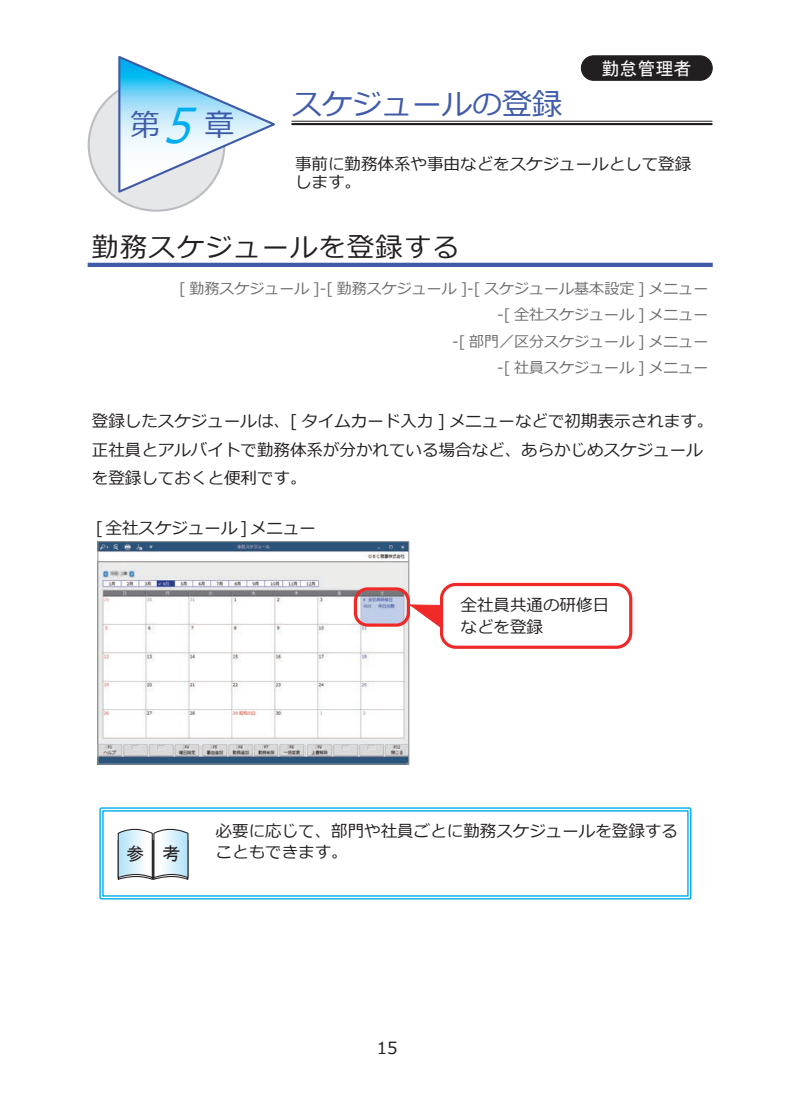
<style>
.page{position:relative;width:800px;height:1119px;background:#fff}
.page>*{position:absolute;margin:0;border:0;box-sizing:border-box;transform-origin:0 0}
.t1{font:italic 48.15px "Meiryo";color:#00aeef;scale:.88 1}
.RDタイトルスタイル{font:30px "Meiryo";color:#3f5aa8}
.見出し２{font:27px "Meiryo";letter-spacing:.05em;color:#231f20}
.流れ図スタイル角丸2行用{font:18px "MS Gothic";color:#fff}
.t2{font:18px "MS Gothic";color:#231f20}
.フッターページ数{font:16.8px "Meiryo";color:#231f20}
.本文スタイル{font:16.5px/28.8px "Meiryo";color:#231f20}
.概要スタイル{font:16.5px "Meiryo";color:#231f20}
.注意スタイル{font:16.5px "Meiryo";color:#231f20}
.注釈スタイル{font:16.5px/21.3px "Meiryo";color:#231f20}
.メニュー名スタイル{font:15px "Meiryo";color:#6c6d70}
</style>
<div class="page">
<div style="left:89px;top:79px;width:135px;height:132px;background:#e6e7e9;border-radius:50%"></div>
<svg style="left:117px;top:56px;width:158px;height:139px"></svg>
<hr style="left:291px;top:121px;width:421px;height:1px;background:#231f20">
<hr style="left:291px;top:123px;width:421px;height:2px;background:#231f20">
<hr style="left:88px;top:263px;width:624px;height:4px;background:#3f5aa8">
<img style="left:99px;top:543px;width:308px;height:219px">
<div style="left:97px;top:541px;width:312px;height:223px;border:1px solid #939598"></div>
<div style="left:354px;top:587px;width:56px;height:39px;border:3px solid #ee2928;border-radius:12px"></div>
<svg style="left:408px;top:592px;width:33px;height:46px"></svg>
<div style="left:440px;top:583px;width:192px;height:65px;border:3px solid #ee2928;border-radius:14px"></div>
<div style="left:581px;top:56px;width:131px;height:24px;background:#231f20;border-radius:12px"></div>
<div style="left:580px;top:55px;width:132px;height:26px;border:1px solid #231f20;border-radius:12px"></div>
<div style="left:99px;top:807px;width:592px;height:92px;border:1px solid #00aeef"></div>
<div style="left:102px;top:810px;width:586px;height:86px;border:1px solid #00aeef"></div>
<svg style="left:117px;top:828px;width:72px;height:52px"></svg>
<p class="t1" style="left:154px;top:92px;width:76px">５</p>
<p class="RDタイトルスタイル" style="left:130px;top:104px;width:31px">第</p>
<p class="RDタイトルスタイル" style="left:204px;top:104px;width:31px">章</p>
<p class="RDタイトルスタイル" style="left:292px;top:83px;width:271px">スケジュールの登録</p>
<p class="流れ図スタイル角丸2行用" style="left:601px;top:59px;width:91px">勤怠管理者</p>
<p class="概要スタイル" style="left:295px;top:152px;width:397px">事前に勤務体系や事由などをスケジュールとして登録</p>
<p class="概要スタイル" style="left:295px;top:170px;width:67px">します。</p>
<p class="見出し２" style="left:92px;top:229px;width:369px">勤務スケジュールを登録する</p>
<p class="メニュー名スタイル" style="left:179px;top:278px;width:530px">[ 勤務スケジュール ]-[ 勤務スケジュール ]-[ スケジュール基本設定 ] メニュー</p>
<p class="メニュー名スタイル" style="left:497px;top:304px;width:213px">-[ 全社スケジュール ] メニュー</p>
<p class="メニュー名スタイル" style="left:452px;top:330px;width:258px">-[ 部門／区分スケジュール ] メニュー</p>
<p class="メニュー名スタイル" style="left:497px;top:357px;width:213px">-[ 社員スケジュール ] メニュー</p>
<p class="本文スタイル" style="left:92px;top:407px;width:622px">登録したスケジュールは、[ タイムカード入力 ] メニューなどで初期表示されます。正社員とアルバイトで勤務体系が分かれている場合など、あらかじめスケジュールを登録しておくと便利です。</p>
<p class="概要スタイル" style="left:96px;top:516px;width:222px">[ 全社スケジュール ] メニュー</p>
<p class="注釈スタイル" style="left:460px;top:595px;width:150px">全社員共通の研修日などを登録</p>
<p class="注意スタイル" style="left:215px;top:819px;width:463px">必要に応じて、部門や社員ごとに勤務スケジュールを登録する</p>
<p class="t2" style="left:126px;top:844px;width:55px">参　考</p>
<p class="注意スタイル" style="left:215px;top:840px;width:133px">こともできます。</p>
<p class="フッターページ数" style="left:376px;top:1036px;width:22px">15</p>
</div>
